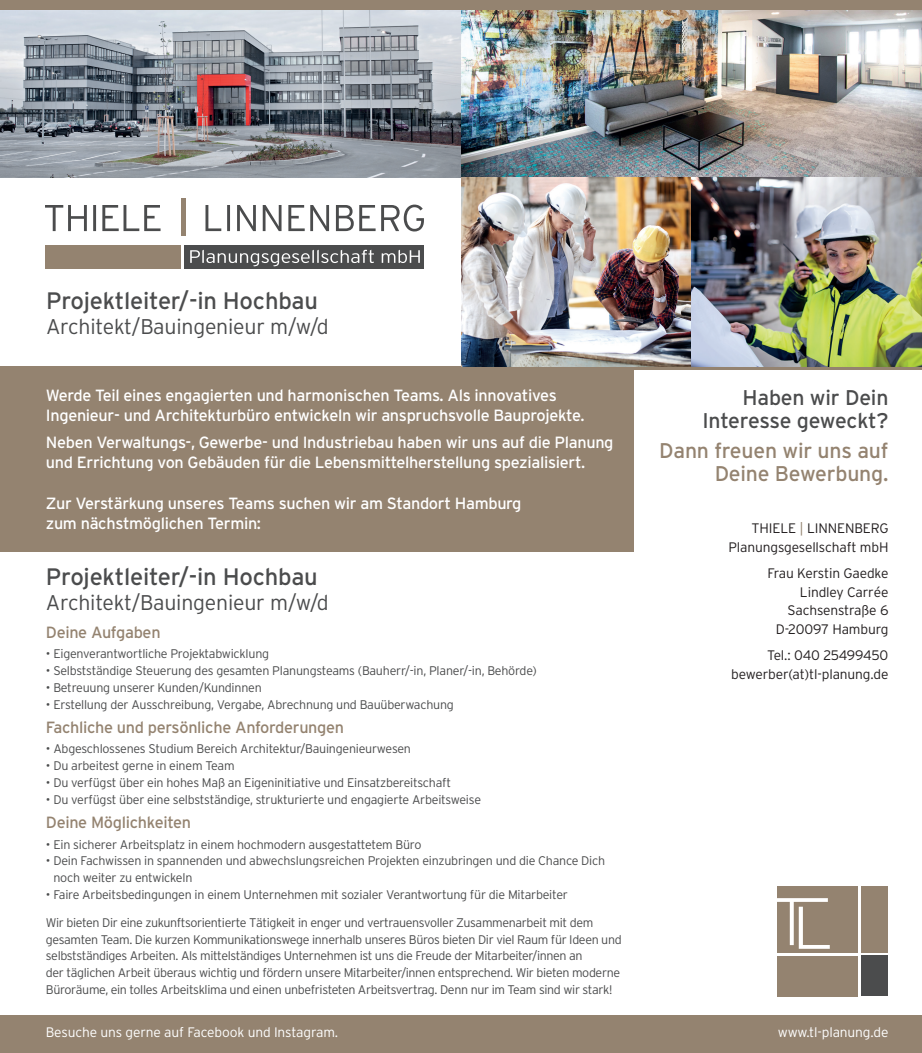
<style>
.page{position:relative;width:922px;height:1053px;background:#fff}
.page>*{position:absolute;margin:0;border:0;box-sizing:border-box;transform-origin:0 0}
.t1{font:23.75px "Interstate";letter-spacing:-.01em;color:#4b4c4d}
.t2{font:300 21.25px "Interstate";letter-spacing:-.01em;color:#4b4c4d}
.t3{font:21.25px/23.1px "Interstate";letter-spacing:-.01em;color:#948370;text-align:right}
.t4{font:21.25px/23.1px "Interstate";letter-spacing:-.01em;color:#4b4c4d;text-align:right}
.t5{font:16.25px/20px "Interstate";letter-spacing:-.02em;color:#fff}
.t6{font:16.25px "Interstate";letter-spacing:-.02em;color:#948370}
.t7{font:300 13.75px/18.8px "Interstate";letter-spacing:-.01em;color:#231f20;text-align:right}
.t8{font:300 13.75px "Interstate";letter-spacing:-.01em;color:#fff}
.t9{font:300 12.5px/16.9px "Interstate";letter-spacing:-.03em;color:#4b4c4d}
.s1{color:#948370}
</style>
<div class="page">
<div style="left:185px;top:245px;width:239px;height:23px;background:#4b4c4d"></div>
<svg style="left:205px;top:204px;width:219px;height:27px"></svg>
<hr style="left:181px;top:199px;width:4px;height:37px;background:#948370">
<svg style="left:45px;top:205px;width:115px;height:26px"></svg>
<svg style="left:190px;top:250px;width:230px;height:16px"></svg>
<div style="left:45px;top:245px;width:136px;height:23px;background:#948370"></div>
<div style="left:0;top:0;width:921px;height:11px;background:#948370"></div>
<svg style="left:633px;top:366px;width:288px;height:4px"></svg>
<div style="left:0;top:1015px;width:921px;height:37px;background:#948370"></div>
<div style="left:774px;top:883px;width:116px;height:116px;background:linear-gradient(to right,#fff,#fff)"></div>
<div style="left:777px;top:886px;width:80px;height:66px;background:#948370"></div>
<div style="left:860px;top:955px;width:27px;height:41px;background:#4b4c4d"></div>
<svg style="left:775px;top:898px;width:54px;height:50px"></svg>
<div style="left:860px;top:885px;width:27px;height:67px;background:#948370"></div>
<div style="left:777px;top:955px;width:80px;height:41px;background:#948370"></div>
<div style="left:0;top:366px;width:633px;height:186px;background:#948370"></div>
<img style="left:0;top:11px;width:921px;height:167px">
<img style="left:461px;top:178px;width:460px;height:188px">
<p class="t1" style="left:46px;top:287px;width:273px">Projektleiter/-in Hochbau</p>
<p class="t2" style="left:46px;top:314px;width:284px">Architekt/Bauingenieur m/w/d</p>
<p class="t5" style="left:46px;top:385px;width:540px">Werde Teil eines engagierten und harmonischen Teams. Als innovatives<br>Ingenieur- und Architekturbüro entwickeln wir anspruchsvolle Bauprojekte.</p>
<p class="t5" style="left:46px;top:432px;width:569px">Neben Verwaltungs-, Gewerbe- und Industriebau haben wir uns auf die Planung und Errichtung von Gebäuden für die Lebensmittelherstellung spezialisiert.</p>
<p class="t5" style="left:46px;top:493px;width:477px">Zur Verstärkung unseres Teams suchen wir am Standort Hamburg zum nächstmöglichen Termin:</p>
<p class="t1" style="left:46px;top:563px;width:273px">Projektleiter/-in Hochbau</p>
<p class="t2" style="left:46px;top:591px;width:284px">Architekt/Bauingenieur m/w/d</p>
<p class="t6" style="left:46px;top:623px;width:116px">Deine Aufgaben</p>
<p class="t9" style="left:46px;top:645px;width:225px">• Eigenverantwortliche Projektabwicklung</p>
<p class="t9" style="left:46px;top:662px;width:492px">• Selbstständige Steuerung des gesamten Planungsteams (Bauherr/-in, Planer/-in, Behörde)</p>
<p class="t9" style="left:46px;top:679px;width:217px">• Betreuung unserer Kunden/Kundinnen</p>
<p class="t9" style="left:46px;top:696px;width:409px">• Erstellung der Ausschreibung, Vergabe, Abrechnung und Bauüberwachung</p>
<p class="t6" style="left:46px;top:718px;width:299px">Fachliche und persönliche Anforderungen</p>
<p class="t9" style="left:46px;top:740px;width:366px">• Abgeschlossenes Studium Bereich Architektur/Bauingenieurwesen</p>
<p class="t9" style="left:46px;top:757px;width:190px">• Du arbeitest gerne in einem Team</p>
<p class="t9" style="left:46px;top:774px;width:406px">• Du verfügst über ein hohes Maß an Eigeninitiative und Einsatzbereitschaft</p>
<p class="t9" style="left:46px;top:791px;width:436px">• Du verfügst über eine selbstständige, strukturierte und engagierte Arbeitsweise</p>
<p class="t6" style="left:46px;top:813px;width:147px">Deine Möglichkeiten</p>
<p class="t9" style="left:46px;top:835px;width:377px">• Ein sicherer Arbeitsplatz in einem hochmodern ausgestattetem Büro</p>
<p class="t9" style="left:53px;top:852px;width:553px;text-indent:-7px">• Dein Fachwissen in spannenden und abwechslungsreichen Projekten einzubringen und die Chance Dich noch weiter zu entwickeln</p>
<p class="t9" style="left:46px;top:886px;width:523px">• Faire Arbeitsbedingungen in einem Unternehmen mit sozialer Verantwortung für die Mitarbeiter</p>
<p class="t9" style="left:46px;top:913px;width:577px">Wir bieten Dir eine zukunftsorientierte Tätigkeit in enger und vertrauensvoller Zusammenarbeit mit dem gesamten Team. Die kurzen Kommunikationswege innerhalb unseres Büros bieten Dir viel Raum für Ideen und selbstständiges Arbeiten. Als mittelständiges Unternehmen ist uns die Freude der Mitarbeiter/innen an<br>der täglichen Arbeit überaus wichtig und fördern unsere Mitarbeiter/innen entsprechend. Wir bieten moderne Büroräume, ein tolles Arbeitsklima und einen unbefristeten Arbeitsvertrag. Denn nur im Team sind wir stark!</p>
<p class="t4" style="left:702px;top:385px;width:187px">Haben wir Dein<br>Interesse geweckt?</p>
<p class="t3" style="left:659px;top:439px;width:231px">Dann freuen wir uns auf<br>Deine Bewerbung.</p>
<p class="t7" style="left:728px;top:518px;width:161px">THIELE <span class="s1">|</span> LINNENBERG<br>Planungsgesellschaft mbH</p>
<p class="t7" style="left:767px;top:563px;width:122px">Frau Kerstin Gaedke</p>
<p class="t7" style="left:799px;top:582px;width:90px">Lindley Carrée</p>
<p class="t7" style="left:787px;top:601px;width:102px">Sachsenstraße 6</p>
<p class="t7" style="left:775px;top:619px;width:114px">D-20097 Hamburg</p>
<p class="t7" style="left:767px;top:645px;width:123px">Tel.: 040 25499450</p>
<p class="t7" style="left:731px;top:664px;width:159px">bewerber(at)tl-planung.de</p>
<p class="t8" style="left:46px;top:1024px;width:293px">Besuche uns gerne auf Facebook und Instagram.</p>
<p class="t8" style="left:777px;top:1024px;width:112px">www.tl-planung.de</p>
</div>
